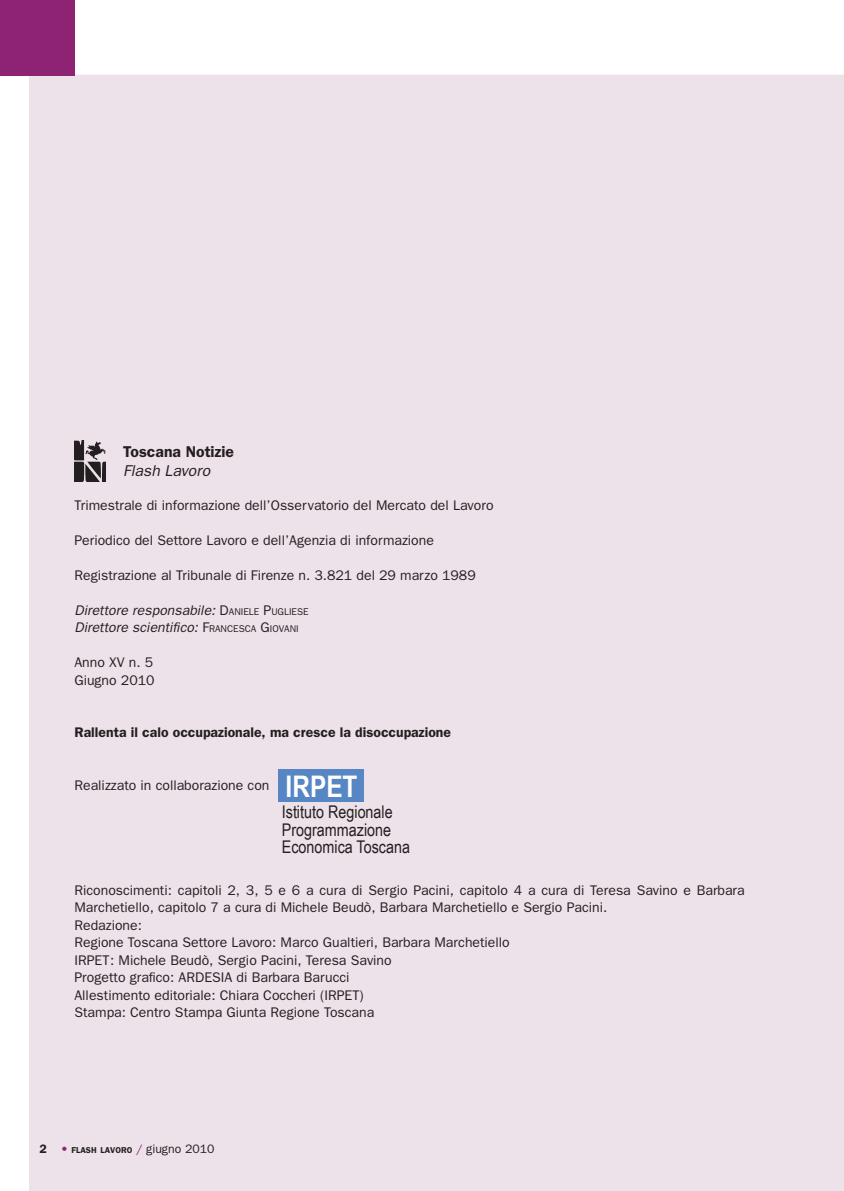
<style>
.page{position:relative;width:844px;height:1191px;background:#fff}
.page>*{position:absolute;margin:0;border:0;box-sizing:border-box;transform-origin:0 0}
.t1{font:700 29.75px "Arial Narrow";color:#fff}
.t2{font:17.5px/17.5px "Arial Narrow";color:#231f20}
.t3{font:600 15.75px "Franklin Gothic";color:#231f20}
.t4{font:italic 15.75px "Franklin Gothic";color:#231f20}
.t5{font:14px/17.5px "Franklin Gothic";color:#231f20}
.t6{font:italic 14px/17.5px "Franklin Gothic";color:#231f20}
.t7{font:600 14px "Franklin Gothic";color:#231f20}
.t8{font:600 8.58px "Franklin Gothic";color:#231f20}
.s1{font-style:normal}
.s2{font-style:normal;font-size:9.8px}
.s3{font-size:12.25px}
.s4{font-size:12.25px;color:#8d2372}
.s5{font-weight:400;font-size:12.25px;color:#8d2372}
.s6{font-weight:400;font-size:12.25px}
</style>
<div class="page">
<hr style="left:0;top:75px;width:843px;height:1px;background:#bb88a9">
<div style="left:30px;top:76px;width:813px;height:1115px;background:#eee2ea"></div>
<div style="left:0;top:0;width:74px;height:75px;background:#8d2372"></div>
<img style="left:74px;top:440px;width:31px;height:41px">
<div style="left:279px;top:769px;width:85px;height:32px;background:#5786c5"></div>
<p class="t3" style="left:123px;top:443px;width:112px">Toscana Notizie</p>
<p class="t4" style="left:123px;top:462px;width:88px">Flash Lavoro</p>
<p class="t5" style="left:74px;top:496px;width:420px">Trimestrale di informazione dell’Osservatorio del Mercato del Lavoro</p>
<p class="t5" style="left:74px;top:531px;width:361px">Periodico del Settore Lavoro e dell’Agenzia di informazione</p>
<p class="t5" style="left:74px;top:566px;width:403px">Registrazione al Tribunale di Firenze n. 3.821 del 29 marzo 1989</p>
<p class="t6" style="left:74px;top:601px;width:235px">Direttore responsabile: <span class="s1">D</span><span class="s2">ANIELE</span> <span class="s1">P</span><span class="s2">UGLIESE<br></span>Direttore scientifico: <span class="s1">F</span><span class="s2">RANCESCA</span> <span class="s1">G</span><span class="s2">IOVANI</span></p>
<p class="t5" style="left:74px;top:653px;width:82px">Anno XV n. 5<br>Giugno 2010</p>
<p class="t7" style="left:74px;top:724px;width:378px">Rallenta il calo occupazionale, ma cresce la disoccupazione</p>
<p class="t5" style="left:74px;top:776px;width:196px">Realizzato in collaborazione con</p>
<h1 class="t1" style="left:285px;top:764px;width:73px">IRPET</h1>
<p class="t2" style="left:282px;top:803px;width:130px">Istituto Regionale<br>Programmazione<br>Economica Toscana</p>
<p class="t5" style="left:74px;top:881px;width:671px">Riconoscimenti: capitoli 2, 3, 5 e 6 a cura di Sergio Pacini, capitolo 4 a cura di Teresa Savino e Barbara Marchetiello, capitolo 7 a cura di M ichele Beudò, Barbara Marchetiello e Sergio Pacini.<br>Redazione:<br>Regione Toscana Settore Lavoro: M arco Gualtieri, Barbara M archetiello<br>IRPET: M ichele Beudò, Sergio Pacini, Teresa Savino<br>Progetto grafico: ARDESIA</p>
<p class="t5" style="left:74px;top:968px;width:301px;text-indent:162px">di Barbara Barucci<br>Allestimento editoriale: Chiara Coccheri (IRPET)<br>Stampa: Centro Stampa Giunta Regione Toscana</p>
<p class="t8" style="left:39px;top:1144px;width:176px"><span class="s3">2</span> <span class="s4">•</span> FLASH LAVORO <span class="s5">/</span> <span class="s6">giugno 2010</span></p>
</div>
